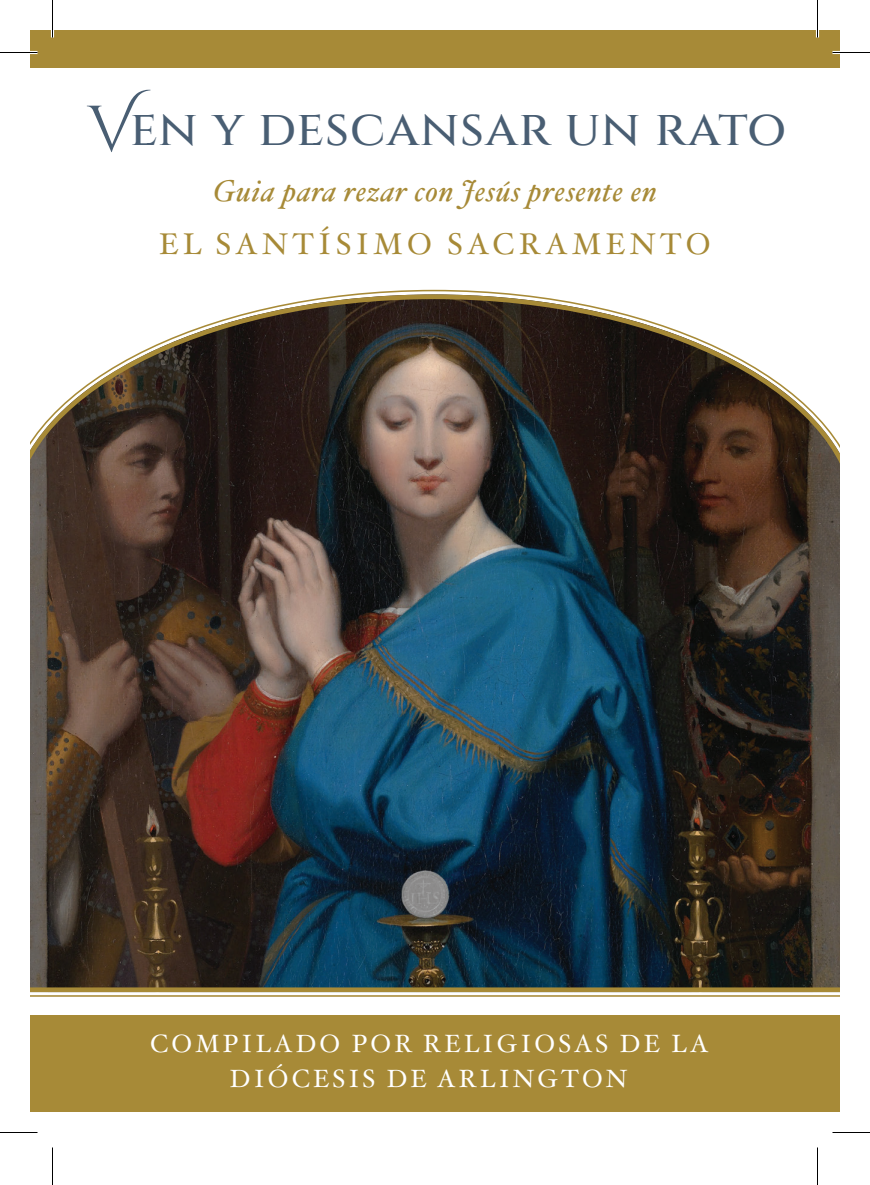
<style>
.page{position:relative;width:870px;height:1185px;background:#fff}
.page>*{position:absolute;margin:0;border:0;box-sizing:border-box;transform-origin:0 0}
.t1{font:500 50px "Cinzel";letter-spacing:.02em;color:#495e73}
.t2{font:italic 30px "Hoefler Text";letter-spacing:.025em;color:#a78a37}
.t3{font:30px "Hoefler Text";letter-spacing:.15em;color:#a78a37}
.t4{font:25px/35px "Hoefler Text";letter-spacing:.125em;color:#fff;text-align:center}
.s1{font-family:"Cinzel Decorative";font-weight:400;font-size:65px}
</style>
<div class="page">
<div style="left:30px;top:1015px;width:810px;height:97px;background:#a78a37"></div>
<div style="left:30px;top:30px;width:810px;height:38px;background:#a78a37"></div>
<img style="left:30px;top:292px;width:810px;height:701px">
<hr style="left:0;top:51px;width:38px;height:3px;background:#fff">
<hr style="left:832px;top:51px;width:38px;height:3px;background:#fff">
<hr style="left:51px;top:0;width:3px;height:38px;background:#fff">
<hr style="left:816px;top:0;width:3px;height:38px;background:#fff">
<hr style="left:0;top:52px;width:38px;height:1px;background:#000">
<hr style="left:832px;top:52px;width:38px;height:1px;background:#000">
<hr style="left:0;top:1132px;width:38px;height:1px;background:#000">
<hr style="left:832px;top:1132px;width:38px;height:1px;background:#000">
<hr style="left:52px;top:0;width:1px;height:38px;background:#000">
<hr style="left:52px;top:1148px;width:1px;height:37px;background:#000">
<hr style="left:817px;top:0;width:1px;height:38px;background:#000">
<hr style="left:817px;top:1148px;width:1px;height:37px;background:#000">
<h1 class="t1" style="left:87px;top:96px;width:700px"><span class="s1">V</span>EN Y DESCANSAR UN RATO</h1>
<p class="t2" style="left:213px;top:173px;width:445px">Guia para rezar con Jesús presente en</p>
<p class="t3" style="left:159px;top:227px;width:553px">EL SANTÍSIMO SACRAMENTO</p>
<p class="t4" style="left:150px;top:1027px;width:560px">COMPILADO POR RELIGIOSAS DE LA<br>DIÓCESIS DE ARLINGTON</p>
</div>
